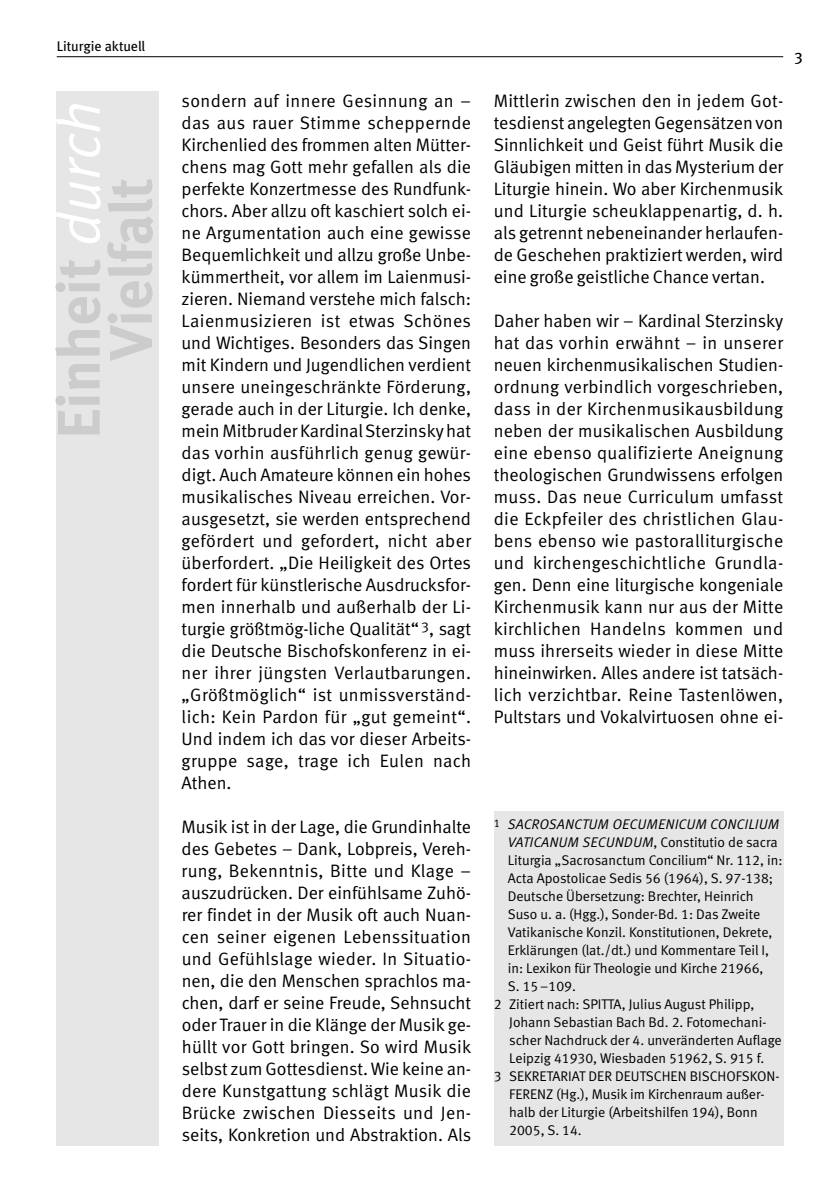
<style>
.page{position:relative;width:840px;height:1191px;background:#fff}
.page>*{position:absolute;margin:0;border:0;box-sizing:border-box;transform-origin:0 0}
.t1{font:700 60px/52px "Meta";color:#ccc;text-align:center}
.t2{font:18px/22px "Meta Normal LF";color:#000;text-align:justify}
.t3{font:16px "Meta";color:#000}
.t4{font:14px "Meta Normal LF";color:#000}
.t5{font:14px "Meta Normal LF Italic Caps";color:#000}
.t6{font:14px "Meta";color:#000}
.s1{font-family:"Meta Normal";font-weight:400;font-style:italic;color:#fff}
.s2{font-family:"Meta Normal LF Italic Caps"}
</style>
<div class="page">
<hr style="left:57px;top:56px;width:725px;height:1px;background:#000">
<div style="left:57px;top:91px;width:102px;height:1054px;background:#e6e6e6"></div>
<div style="left:493px;top:811px;width:289px;height:334px;background:#e6e6e6"></div>
<p class="t6" style="left:57px;top:41px;width:90px">Liturgie aktuell</p>
<p class="t3" style="left:794px;top:49px;width:10px">3</p>
<p class="t2" style="left:493px;top:91px;width:291px">Mittlerin zwischen den in jedem Got&shy;tesdienst angelegtenGegensätzen von Sinnlichkeit und Geist führt Musik die Gläubigen mitten in das Mysterium der Liturgie hinein. Wo aber Kirchenmusik und Liturgie scheuklappenartig, d. h. als getrennt nebeneinander herlaufen&shy;de Geschehen praktiziert werden, wird eine große geistliche Chance vertan.</p>
<p class="t2" style="left:493px;top:311px;width:291px">Daher haben wir – Kardinal Sterzinsky hat das vorhin erwähnt – in unserer neuen kirchenmusikalischen Studien&shy;ordnung verbindlich vorgeschrieben, dass in der Kirchenmusikausbildung neben der musikalischen Ausbildung eine ebenso qualifizierte Aneignung theologischen Grundwissens erfolgen muss. Das neue Curriculum umfasst die Eckpfeiler des christlichen Glau&shy;bens ebenso wie pastoralliturgische und kirchengeschichtliche Grundla&shy;gen. Denn eine liturgische kongeniale Kirchenmusik kann nur aus der Mitte kirchlichen Handelns kommen und muss ihrerseits wieder in diese Mitte hineinwirken. Alles andere ist tatsäch&shy;lich verzichtbar. Reine Tastenlöwen, Pultstars und Vokalvirtuosen ohne ei-</p>
<h1 class="t1" style="left:58px;top:438px;width:339px;rotate:-90deg">Einheit <span class="s1">durch<br></span>Vielfalt</h1>
<p class="t2" style="left:181px;top:91px;width:291px">sondern auf innere Gesinnung an – das aus rauer Stimme scheppernde Kirchenlied des frommen alten Mütter&shy;chens mag Gott mehr gefallen als die perfekte Konzertmesse des Rundfunk&shy;chors. Aber allzu oft kaschiert solch ei&shy;ne Argumentation auch eine gewisse Bequemlichkeit und allzu große Unbe&shy;kümmertheit, vor allem im Laienmusi&shy;zieren. Niemand verstehe mich falsch:<br>Laienmusizieren ist etwas Schönes und Wichtiges. Besonders das Singen mit Kindern und Jugendlichen verdient unsere uneingeschränkte Förderung, gerade auch in der Liturgie. Ich denke, meinMitbruder KardinalSterzinsky hat das vorhin ausführlich genug gewür&shy;digt. Auch Amateure können ein hohes musikalisches Niveau erreichen. Vor&shy;ausgesetzt, sie werden entsprechend gefördert und gefordert, nicht aber überfordert. „Die Heiligkeit des Ortes fordert für künstlerische Ausdrucksfor&shy;men innerhalb und außerhalb der Li&shy;turgie größtmög-liche Qualität“<sup>3</sup>, sagt die Deutsche Bischofskonferenz in ei&shy;ner ihrer jüngsten Verlautbarungen. „Größtmöglich“ ist unmissverständ&shy;lich: Kein Pardon für „gut gemeint“.<br>Und indem ich das vor dieser Arbeits&shy;gruppe sage, trage ich Eulen nach Athen.</p>
<p class="t2" style="left:181px;top:817px;width:291px">Musik ist in der Lage, die Grundinhalte des Gebetes – Dank, Lobpreis, Vereh&shy;rung, Bekenntnis, Bitte und Klage – auszudrücken. Der einfühlsame Zuhö&shy;rer findet in der Musik oft auch Nuan&shy;cen seiner eigenen Lebenssituation und Gefühlslage wieder. In Situatio&shy;nen, die den Menschen sprachlos ma&shy;chen, darf er seine Freude, Sehnsucht oder Trauer in die Klänge der Musik ge&shy;hüllt vor Gott bringen. So wird Musik selbst zum Gottesdienst. Wie keine an&shy;dere Kunstgattung schlägt Musik die Brücke zwischen Diesseits und Jen&shy;seits, Konkretion und Abstraktion. Als</p>
<p class="t5" style="left:493px;top:816px;width:287px"><sup>1</sup> SACROSANCTUM OECUMENICUM CONCILIUM</p>
<p class="t4" style="left:507px;top:837px;width:271px"><span class="s2">VATICANUM SECUNDUM</span>, Constitutio de sacra</p>
<p class="t4" style="left:507px;top:855px;width:276px">Liturgia „Sacrosanctum Concilium“ Nr. 112, in:</p>
<p class="t4" style="left:507px;top:873px;width:267px">Acta Apostolicae Sedis 56 (1964), S. 97-138;</p>
<p class="t4" style="left:507px;top:891px;width:247px">Deutsche Übersetzung: Brechter, Heinrich</p>
<p class="t4" style="left:507px;top:909px;width:254px">Suso u. a. (Hgg.), Sonder-Bd. 1: Das Zweite</p>
<p class="t4" style="left:507px;top:927px;width:266px">Vatikanische Konzil. Konstitutionen, Dekrete,</p>
<p class="t4" style="left:507px;top:945px;width:263px">Erklärungen (lat./dt.) und Kommentare Teil I,</p>
<p class="t4" style="left:507px;top:963px;width:257px">in: Lexikon für Theologie und Kirche 21966,</p>
<p class="t4" style="left:507px;top:981px;width:70px">S. 15–109.</p>
<p class="t4" style="left:493px;top:999px;width:262px">2 Zitiert nach: SPITTA, Julius August Philipp,</p>
<p class="t4" style="left:509px;top:1017px;width:258px">Johann Sebastian Bach Bd. 2. Fotomechani-</p>
<p class="t4" style="left:509px;top:1035px;width:274px">scher Nachdruck der 4. unveränderten Auflage</p>
<p class="t4" style="left:509px;top:1053px;width:256px">Leipzig 41930, Wiesbaden 51962, S. 915 f.</p>
<p class="t4" style="left:493px;top:1071px;width:287px">3 SEKRETARIAT DER DEUTSCHEN BISCHOFSKON-</p>
<p class="t4" style="left:509px;top:1089px;width:257px">FERENZ (Hg.), Musik im Kirchenraum außer-</p>
<p class="t4" style="left:509px;top:1107px;width:250px">halb der Liturgie (Arbeitshilfen 194), Bonn</p>
<p class="t4" style="left:509px;top:1125px;width:74px">2005, S. 14.</p>
</div>
